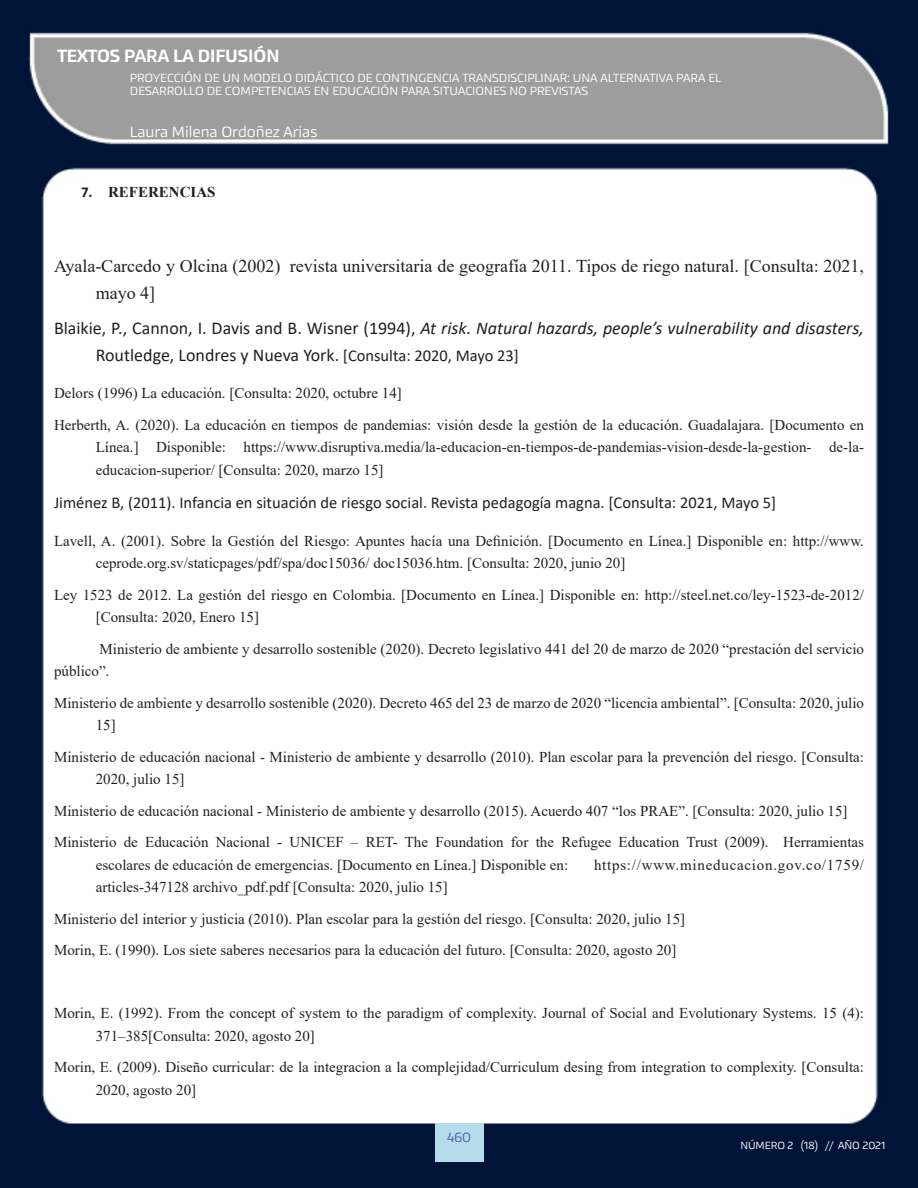
<style>
.page{position:relative;width:918px;height:1188px;background:#fff}
.page>*{position:absolute;margin:0;border:0;box-sizing:border-box;transform-origin:0 0}
.t1{font:18px/27px "Calibri";color:#231f20}
.Normal__Web{font:18px/27px "Times New Roman";color:#231f20}
.t2{font:500 18px "Akceler A";color:#fff}
.t3{font:16.5px "Calibri";color:#231f20}
.Body_Text{font:15px/22.5px "Times New Roman";color:#231f20}
.Body_Text-2{font:15px "Times New Roman";letter-spacing:.05em;color:#231f20}
.t4{font:15px "Akceler A";color:#fff}
.t5{font:700 15px "Times New Roman";color:#231f20}
.t6{font:13.5px "Akceler A";color:#5c5ea9}
.t7{font:12px/13.5px "Akceler A";color:#fff}
.t8{font:10.5px "Akceler A";color:#fff}
.s1{font-family:"Calibri"}
.s2{font-style:italic}
.s3{font-size:16.5px}
</style>
<div class="page">
<img style="left:0;top:0;width:918px;height:1188px">
<div style="left:435px;top:1123px;width:48px;height:39px;background:#b3ddeb"></div>
<p class="t2" style="left:57px;top:42px;width:224px">TEXTOS PARA LA DIFUSIÓN</p>
<p class="t7" style="left:130px;top:70px;width:593px">PROYECCIÓN DE UN MODELO DIDÁCTICO DE CONTINGENCIA TRANSDISCIPLINAR: UNA ALTERNATIVA PARA EL<br>DESARROLLO DE COMPETENCIAS EN EDUCACIÓN PARA SITUACIONES NO PREVISTAS</p>
<p class="t4" style="left:130px;top:121px;width:189px">Laura Milena Ordoñez Arias</p>
<p class="t5" style="left:81px;top:181px;width:136px"><span class="s1">7.</span> REFERENCIAS</p>
<p class="Normal__Web" style="left:96px;top:252px;width:770px;text-indent:-42px">Ayala-Carcedo y Olcina (2002) revista universitaria de geografía 2011. Tipos de riego natural. [Consulta: 2021, mayo 4]</p>
<p class="t1" style="left:96px;top:314px;width:770px;text-indent:-42px">Blaikie, P., Cannon, I. Davis and B. Wisner (1994), <span class="s2">At risk. Natural hazards, people’s vulnerability and disasters,<br></span>Routledge, Londres y Nueva York. <span class="s3">[Consulta: 2020, Mayo 23]</span></p>
<p class="Body_Text" style="left:54px;top:381px;width:349px">Delors (1996) La educación. [Consulta: 2020, octubre 14]</p>
<p class="Body_Text" style="left:96px;top:413px;width:770px;text-align:justify;text-indent:-42px">Herberth, A. (2020). La educación en tiempos de pandemias: visión desde la gestión de la educación. Guadalajara. [Documento en Línea.] Disponible: https://www.disruptiva.media/la-educacion-en-tiempos-de-pandemias-vision-desde-la-gestion- de-la&shy;educacion-superior/ [Consulta: 2020, marzo 15]</p>
<p class="t3" style="left:54px;top:492px;width:724px">Jiménez B, (2011). Infancia en situación de riesgo social. Revista pedagogía magna. [Consulta: 2021, Mayo 5]</p>
<p class="Body_Text" style="left:96px;top:529px;width:770px;text-indent:-42px">Lavell, A. (2001). Sobre la Gestión del Riesgo: Apuntes hacía una Definición. [Documento en Línea.] Disponible en: http://www. ceprode.org.sv/staticpages/pdf/spa/doc15036/ doc15036.htm. [Consulta: 2020, junio 20]</p>
<p class="Body_Text" style="left:96px;top:583px;width:770px;text-indent:-42px">Ley 1523 de 2012. La gestión del riesgo en Colombia. [Documento en Línea.] Disponible en: http://steel.net.co/ley-1523-de-2012/ [Consulta: 2020, Enero 15]</p>
<p class="Body_Text" style="left:54px;top:637px;width:812px;text-indent:46px">Ministerio de ambiente y desarrollo sostenible (2020). Decreto legislativo 441 del 20 de marzo de 2020 “prestación del servicio público”.</p>
<p class="Body_Text" style="left:96px;top:691px;width:770px;text-indent:-42px">Ministerio de ambiente y desarrollo sostenible (2020). Decreto 465 del 23 de marzo de 2020 “licencia ambiental”. [Consulta: 2020, julio<br>15]</p>
<p class="Body_Text" style="left:96px;top:745px;width:770px;text-indent:-42px">Ministerio de educación nacional - Ministerio de ambiente y desarrollo (2010). Plan escolar para la prevención del riesgo. [Consulta:<br>2020, julio 15]</p>
<p class="Body_Text" style="left:54px;top:799px;width:795px">Ministerio de educación nacional - Ministerio de ambiente y desarrollo (2015). Acuerdo 407 “los PRAE”. [Consulta: 2020, julio 15]</p>
<p class="Body_Text" style="left:96px;top:831px;width:770px;text-indent:-42px">Ministerio de Educación Nacional - UNICEF – RET- The Foundation for the Refugee Education Trust (2009). Herramientas escolares de educación de emergencias. [Documento en Línea.] Disponible en:</p>
<p class="Body_Text-2" style="left:594px;top:854px;width:272px">https://www.mineducacion.gov.co/1759/</p>
<p class="Body_Text" style="left:96px;top:876px;width:354px">articles-347128 archivo_pdf.pdf [Consulta: 2020, julio 15]</p>
<p class="Body_Text" style="left:54px;top:907px;width:633px">Ministerio del interior y justicia (2010). Plan escolar para la gestión del riesgo. [Consulta: 2020, julio 15]</p>
<p class="Body_Text" style="left:54px;top:939px;width:624px">Morin, E. (1990). Los siete saberes necesarios para la educación del futuro. [Consulta: 2020, agosto 20]</p>
<p class="Body_Text" style="left:96px;top:1002px;width:770px;text-indent:-42px">Morin, E. (1992). From the concept of system to the paradigm of complexity. Journal of Social and Evolutionary Systems. 15 (4):<br>371–385[Consulta: 2020, agosto 20]</p>
<p class="Body_Text" style="left:96px;top:1056px;width:770px;text-indent:-42px">Morin, E. (2009). Diseño curricular: de la integracion a la complejidad/Curriculum desing from integration to complexity. [Consulta:<br>2020, agosto 20]</p>
<p class="t6" style="left:447px;top:1127px;width:26px">460</p>
<p class="t8" style="left:740px;top:1138px;width:146px">NÚMERO 2 (18) // AÑO 2021</p>
</div>
